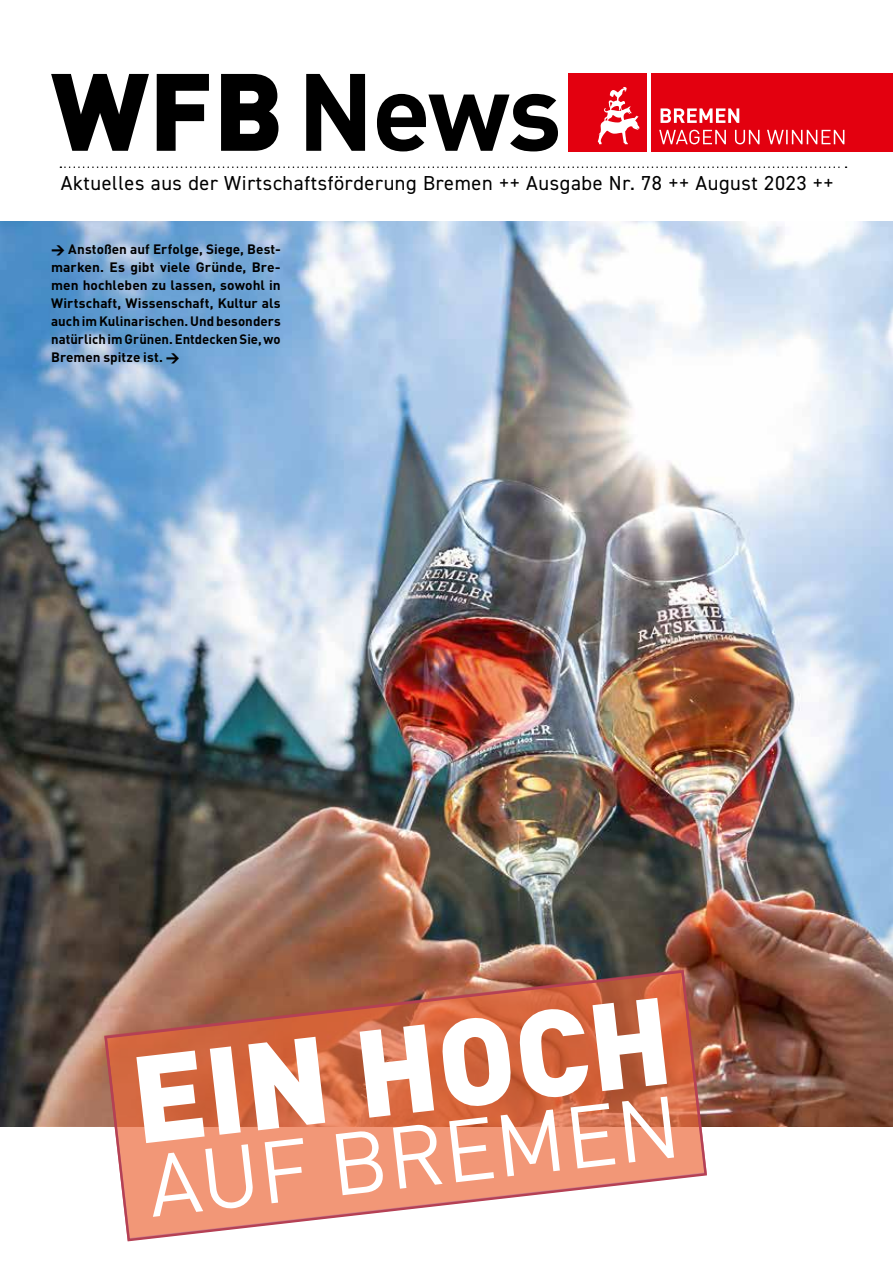
<style>
.page{position:relative;width:893px;height:1263px;background:#fff}
.page>*{position:absolute;margin:0;border:0;box-sizing:border-box;transform-origin:0 0}
.t1{font:900 121.5px "DIN";color:#fff}
.t2{font:700 108px "DIN";color:#000}
.t3{font:86.25px "DIN";color:#fff}
.t4{font:20.25px "DIN2014";letter-spacing:.03em;color:#000}
.t5{font:700 13.5px/18px "DIN";color:#000;text-align:justify}
.s1{font-weight:900}
.s2{font-family:"DIN Black Expert";font-weight:400}
</style>
<div class="page">
<img style="left:0;top:221px;width:893px;height:905px">
<svg style="left:103px;top:969px;width:605px;height:273px;background:#d8866a"></svg>
<svg style="left:60px;top:166px;width:786px;height:2px"></svg>
<div style="left:883px;top:73px;width:10px;height:79px;background:#e3000f"></div>
<div style="left:651px;top:73px;width:234px;height:79px;background:#e3000f"></div>
<svg style="left:659px;top:130px;width:185px;height:14px"></svg>
<svg style="left:660px;top:108px;width:79px;height:15px"></svg>
<div style="left:569px;top:73px;width:78px;height:79px;background:#e3000f"></div>
<svg style="left:598px;top:87px;width:41px;height:57px"></svg>
<h2 class="t2" style="left:51px;top:41px;width:512px"><span class="s1">WFB</span>News</h2>
<h3 class="t4" style="left:61px;top:170px;width:774px">Aktuelles aus der Wirtschaftsförderung Bremen ++ Ausgabe Nr. 78 ++ August 2023 ++</h3>
<p class="t5" style="left:51px;top:239px;width:231px"><span class="s2">w</span> Anstoßen auf Erfolge, Siege, Best&shy;marken. Es gibt viele Gründe, Bre&shy;men hochleben zu lassen, sowohl in Wirtschaft, Wissenschaft, Kultur als auch im Kulinarischen. Und besonders natürlich im Grünen. Entdecken Sie, wo Bremen spitze ist. <span class="s2">w</span></p>
<h1 class="t1" style="left:122px;top:1022px;width:543px;rotate:-7deg">EIN HOCH</h1>
<h3 class="t3" style="left:143px;top:1130px;width:536px;rotate:-6deg">AUF BREMEN</h3>
</div>
